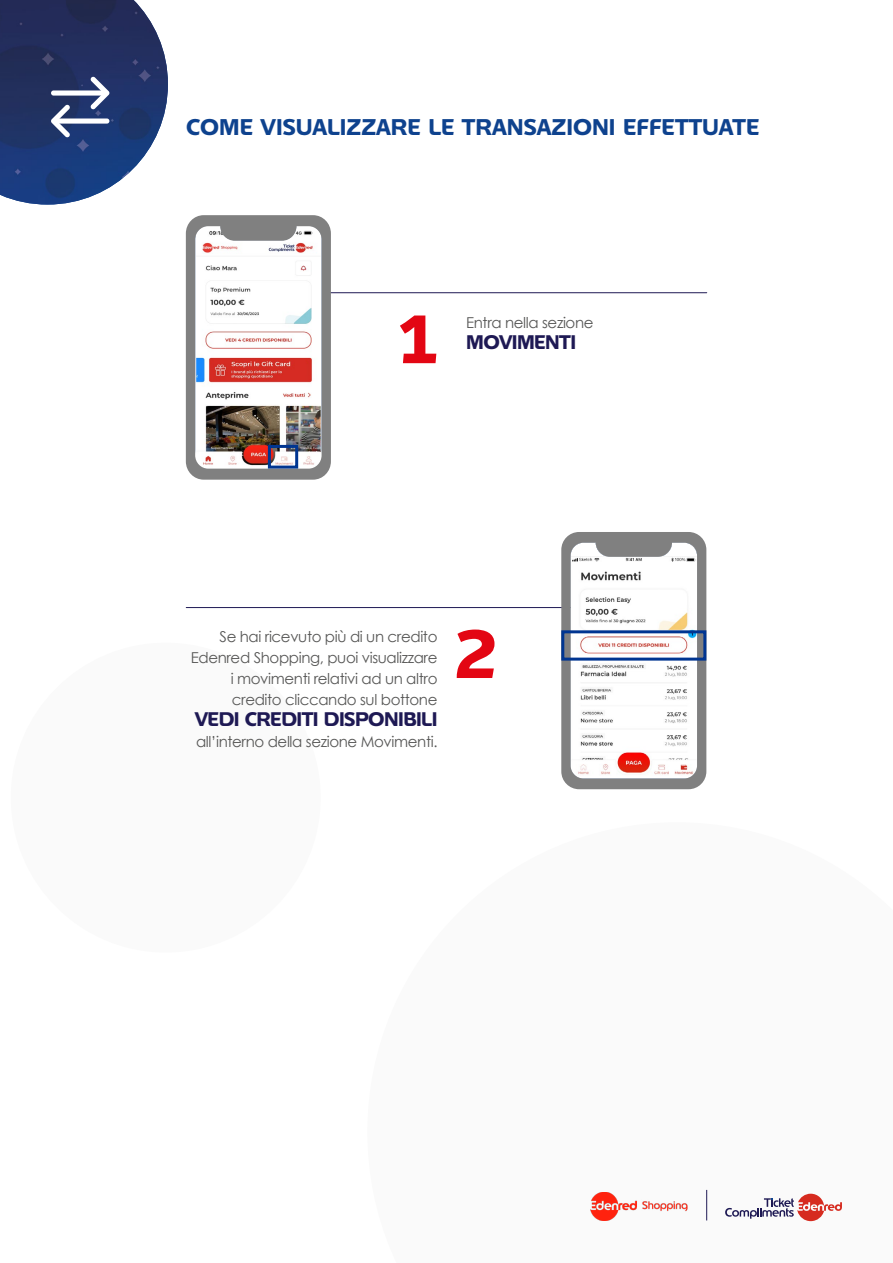
<style>
.page{position:relative;width:893px;height:1263px;background:#fff}
.page>*{position:absolute;margin:0;border:0;box-sizing:border-box;transform-origin:0 0}
.t1{font:700 67.5px "Edenred";color:#e30613}
.t2{font:700 22.5px "Edenred";color:#0e428e}
.t3{font:700 19.5px "Edenred";letter-spacing:-.03em;color:#1e1954}
.t4{font:15px/21px "Century Gothic";letter-spacing:-.025em;color:#575756;text-align:right}
</style>
<div class="page">
<div style="left:11px;top:643px;width:310px;height:309px;background:#fafafa;border-radius:50%"></div>
<img style="left:590px;top:1192px;width:98px;height:29px">
<svg style="left:725px;top:1194px;width:117px;height:27px"></svg>
<hr style="left:706px;top:1190px;width:1px;height:30px;background:#1e1954">
<hr style="left:328px;top:292px;width:379px;height:1px;background:#1e1954">
<hr style="left:186px;top:607px;width:400px;height:1px;background:#1e1954">
<svg style="left:0;top:0;width:168px;height:205px;background:#3f4f7d"></svg>
<div style="left:51px;top:90px;width:55px;height:6px;background:#fff;border-radius:3px"></div>
<svg style="left:561px;top:532px;width:145px;height:257px"></svg>
<div style="left:561px;top:630px;width:145px;height:31px;border:3px solid #003591"></div>
<img style="left:186px;top:215px;width:145px;height:265px">
<div style="left:268px;top:445px;width:30px;height:24px;border:3px solid #003591"></div>
<h2 class="t2" style="left:186px;top:111px;width:575px">COME VISUALIZZARE LE TRANSAZIONI EFFETTUATE</h2>
<h1 class="t1" style="left:398px;top:293px;width:41px">1</h1>
<p class="t4" style="left:466px;top:312px;width:129px">Entra nella sezione</p>
<h3 class="t3" style="left:466px;top:329px;width:112px">MOVIMENTI</h3>
<p class="t4" style="left:191px;top:625px;width:248px">Se hai ricevuto più di un credito Edenred Shopping, puoi visualizzare i movimenti relativi ad un altro credito cliccando sul bottone</p>
<h3 class="t3" style="left:195px;top:705px;width:244px">VEDI CREDITI DISPONIBILI</h3>
<p class="t4" style="left:196px;top:730px;width:243px">all’interno della sezione Movimenti.</p>
<h1 class="t1" style="left:455px;top:608px;width:43px">2</h1>
</div>
